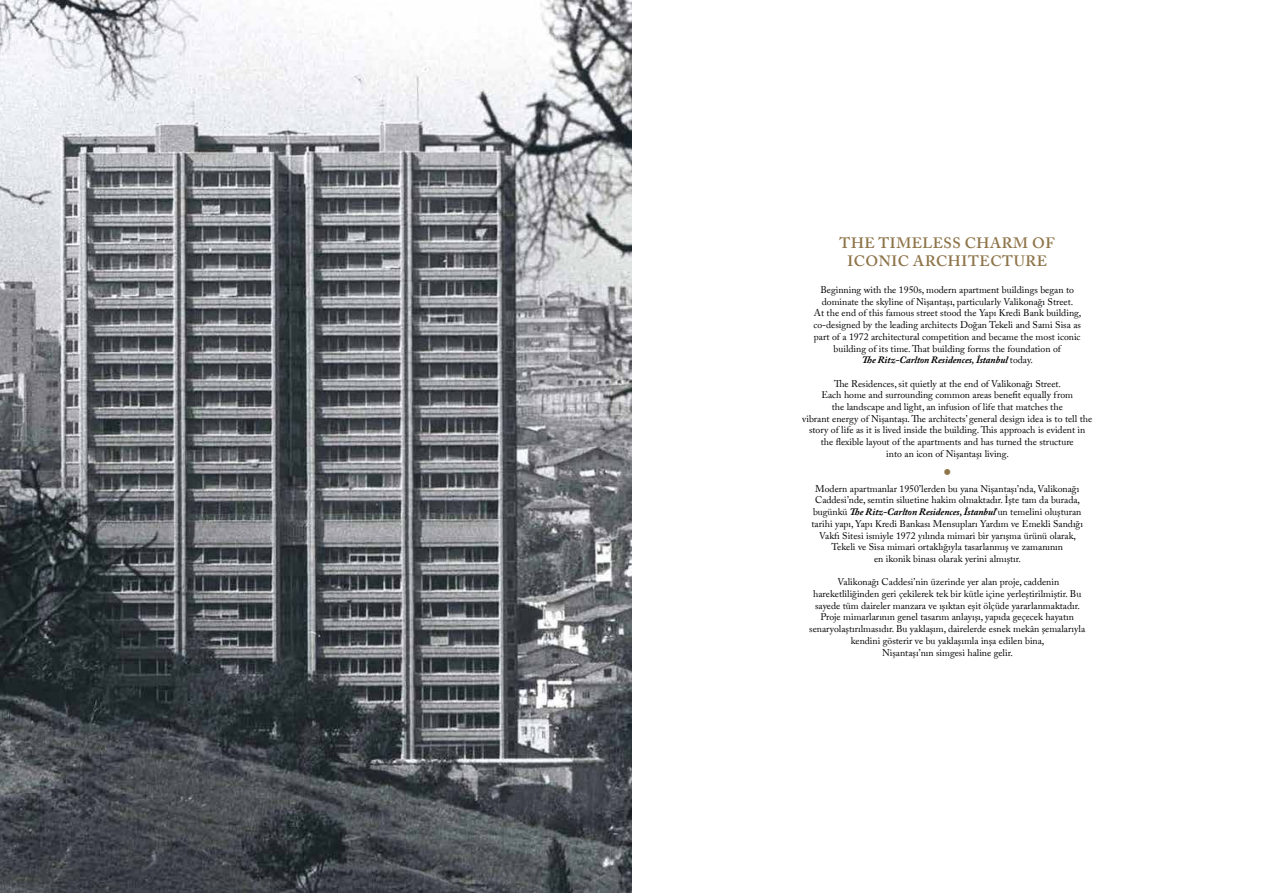
<style>
.page{position:relative;width:1263px;height:893px;background:#fff}
.page>*{position:absolute;margin:0;border:0;box-sizing:border-box;transform-origin:0 0}
.t1{font:300 18px "DI Nbek";color:#8e7449}
.t2{font:600 15px/18px "Adobe Caslon Pro";letter-spacing:.04em;color:#8e7449;text-align:center}
.t3{font:9.75px/11.7px "Adobe Caslon Pro";color:#000;text-align:center}
.s1{font-weight:700;font-style:italic}
</style>
<div class="page">
<img style="left:0;top:0;width:631px;height:893px">
<h2 class="t2" style="left:839px;top:234px;width:217px">THE TIMELESS CHARM OF<br>ICONIC ARCHITECTURE</h2>
<p class="t3" style="left:813px;top:284px;width:269px">Beginning with the 1950s, modern apartment buildings began to dominate the skyline of Nişantaşı, particularly Valikonağı Street.<br>At the end of this famous street stood the Yapı Kredi Bank building, co-designed by the leading architects Doğan Tekeli and Sami Sisa as part of a 1972 architectural competition and became the most iconic building of its time. That building forms the foundation of<br><span class="s1">The Ritz-Carlton Residences, İstanbul</span> today.</p>
<p class="t3" style="left:802px;top:377px;width:292px">The Residences, sit quietly at the end of Valikonağı Street.<br>Each home and surrounding common areas benefit equally from<br>the landscape and light, an infusion of life that matches the<br>vibrant energy of Nişantaşı. The architects’ general design idea is to tell the story of life as it is lived inside the building. This approach is evident in the flexible layout of the apartments and has turned the structure<br>into an icon of Nişantaşı living.</p>
<h1 class="t1" style="left:942px;top:460px;width:11px">•</h1>
<p class="t3" style="left:811px;top:483px;width:273px">Modern apartmanlar 1950’lerden bu yana Nişantaşı’nda, Valikonağı Caddesi’nde, semtin siluetine hakim olmaktadır. İşte tam da burada, bugünkü <span class="s1">The Ritz-Carlton Residences, İstanbul</span>’un temelini oluşturan tarihi yapı, Yapı Kredi Bankası Mensupları Yardım ve Emekli Sandığı Vakfı Sitesi ismiyle 1972 yılında mimari bir yarışma ürünü olarak, Tekeli ve Sisa mimari ortaklığıyla tasarlanmış ve zamanının<br>en ikonik binası olarak yerini almıştır.</p>
<p class="t3" style="left:809px;top:576px;width:277px">Valikonağı Caddesi’nin üzerinde yer alan proje, caddenin hareketliliğinden geri çekilerek tek bir kütle içine yerleştirilmiştir. Bu sayede tüm daireler manzara ve ışıktan eşit ölçüde yararlanmaktadır.<br>Proje mimarlarının genel tasarım anlayışı, yapıda geçecek hayatın senaryolaştırılmasıdır. Bu yaklaşım, dairelerde esnek mekân şemalarıyla kendini gösterir ve bu yaklaşımla inşa edilen bina,<br>Nişantaşı’nın simgesi haline gelir.</p>
</div>
